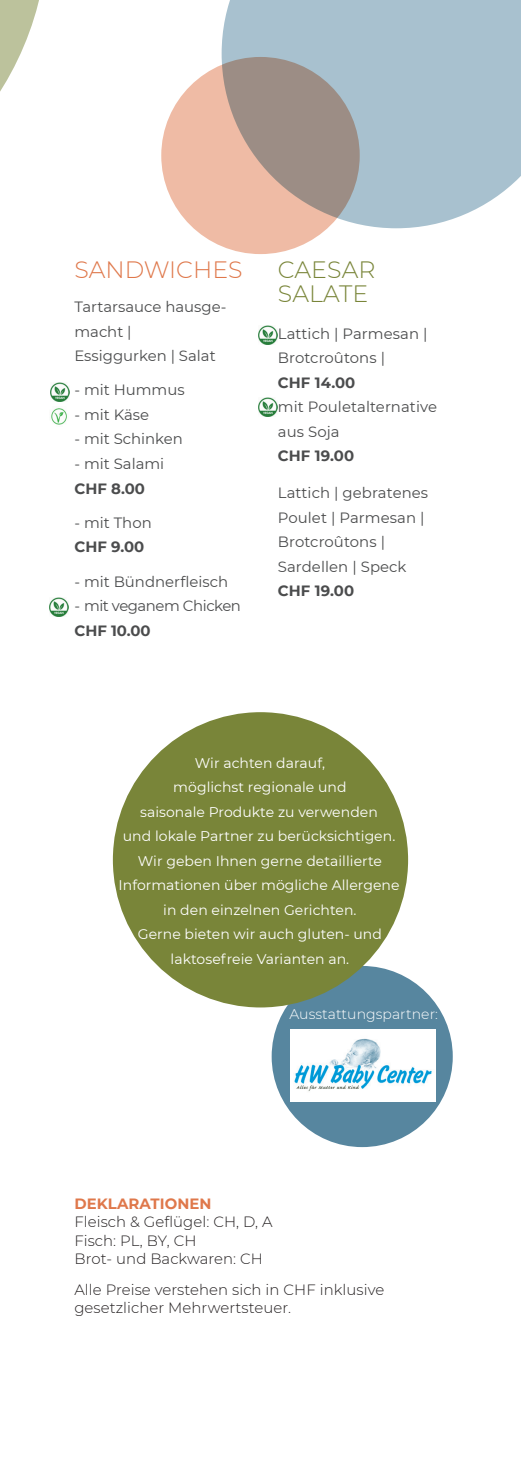
<style>
.page{position:relative;width:521px;height:1474px;background:#fff}
.page>*{position:absolute;margin:0;border:0;box-sizing:border-box;transform-origin:0 0}
.t1{font:300 23.62px/24.5px "Montserrat";letter-spacing:.005em;color:#798539}
.t2{font:300 23.62px "Montserrat";color:#df784b}
.t3{font:14.88px/24.5px "Montserrat";color:#4b4c4d}
.t4{font:300 14.88px/18.4px "Montserrat";letter-spacing:.005em;color:#231f20}
.t5{font:700 14.88px "Montserrat";letter-spacing:.005em;color:#4b4c4d}
.t6{font:14.88px "Montserrat";letter-spacing:-.03em;color:#4b4c4d}
.t7{font:700 14.88px "Montserrat";letter-spacing:.005em;color:#df784b}
.t8{font:14px/24.5px "Montserrat";letter-spacing:.005em;color:#fff;text-align:center}
.t9{font:300 14px "Montserrat";letter-spacing:.005em;color:#fff}
</style>
<div class="page">
<svg style="left:0;top:0;width:39px;height:92px"></svg>
<img style="left:50px;top:597px;width:19px;height:19px">
<div style="left:222px;top:0;width:299px;height:228px;background:#a8c1cf"></div>
<svg style="left:161px;top:57px;width:199px;height:197px;background:#c8a596"></svg>
<div style="left:272px;top:966px;width:181px;height:181px;background:#57869f;border-radius:50%"></div>
<img style="left:290px;top:1029px;width:146px;height:72px">
<div style="left:113px;top:712px;width:295px;height:295px;background:#798539;border-radius:50%"></div>
<img style="left:50px;top:382px;width:19px;height:20px">
<img style="left:51px;top:408px;width:16px;height:17px">
<img style="left:259px;top:325px;width:19px;height:19px">
<img style="left:259px;top:397px;width:19px;height:19px">
<h1 class="t2" style="left:74px;top:253px;width:170px">SANDWICHES</h1>
<p class="t3" style="left:74px;top:294px;width:154px">Tartarsauce hausge&shy;macht |<br>Essiggurken | Salat</p>
<p class="t3" style="left:74px;top:377px;width:112px">- mit Hummus</p>
<p class="t3" style="left:74px;top:402px;width:76px">- mit Käse</p>
<p class="t3" style="left:74px;top:426px;width:110px">- mit Schinken</p>
<p class="t3" style="left:74px;top:451px;width:91px">- mit Salami</p>
<p class="t5" style="left:74px;top:477px;width:72px">CHF 8.00</p>
<p class="t3" style="left:74px;top:510px;width:79px">- mit Thon</p>
<p class="t5" style="left:74px;top:536px;width:71px">CHF 9.00</p>
<p class="t3" style="left:74px;top:569px;width:155px">- mit Bündnerfleisch</p>
<p class="t6" style="left:74px;top:596px;width:168px">- mit veganem Chicken</p>
<p class="t5" style="left:74px;top:620px;width:78px">CHF 10.00</p>
<h1 class="t1" style="left:278px;top:256px;width:99px">CAESAR<br>SALATE</h1>
<p class="t3" style="left:278px;top:321px;width:151px">Lattich | Parmesan |<br>Brotcroûtons |</p>
<p class="t5" style="left:278px;top:372px;width:79px">CHF 14.00</p>
<p class="t3" style="left:278px;top:394px;width:161px">mit Pouletalternative aus Soja</p>
<p class="t5" style="left:278px;top:445px;width:78px">CHF 19.00</p>
<p class="t3" style="left:278px;top:480px;width:152px">Lattich | gebratenes<br>Poulet | Parmesan |<br>Brotcroûtons |<br>Sardellen | Speck</p>
<p class="t5" style="left:278px;top:580px;width:78px">CHF 19.00</p>
<p class="t8" style="left:119px;top:750px;width:282px">Wir achten darauf,<br>möglichst regionale und<br>saisonale Produkte zu verwenden<br>und lokale Partner zu berücksichtigen.<br>Wir geben Ihnen gerne detaillierte<br>Informationen über mögliche Allergene in den einzelnen Gerichten.<br>Gerne bieten wir auch gluten- und laktosefreie Varianten an.</p>
<p class="t9" style="left:289px;top:1004px;width:150px">Ausstattungspartner:</p>
<p class="t7" style="left:74px;top:1192px;width:139px">DEKLARATIONEN</p>
<p class="t4" style="left:74px;top:1212px;width:200px">Fleisch &amp; Geflügel: CH, D, A<br>Fisch: PL, BY, CH<br>Brot- und Backwaren: CH</p>
<p class="t4" style="left:74px;top:1279px;width:311px">Alle Preise verstehen sich in CHF inklusive gesetzlicher Mehrwertsteuer.</p>
</div>
